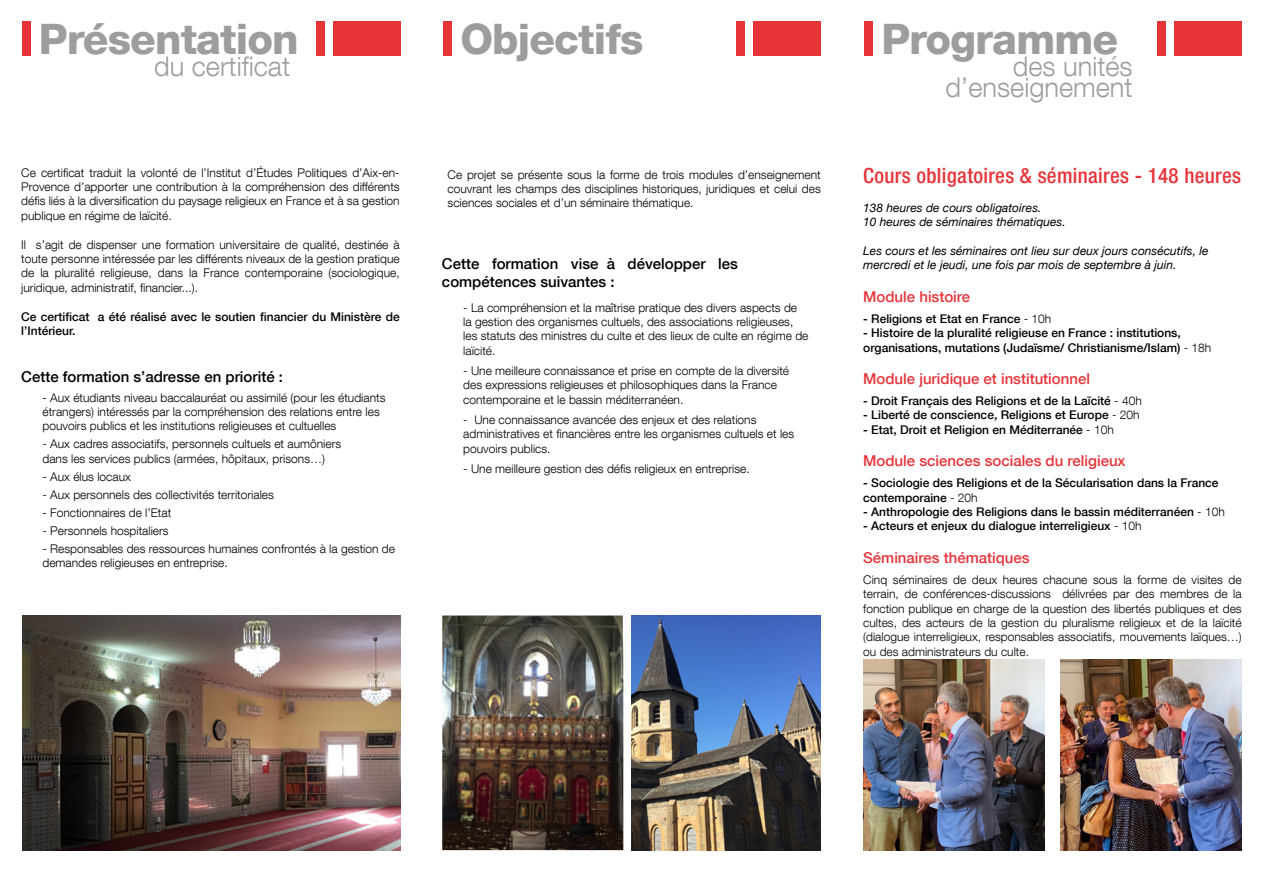
<style>
.page{position:relative;width:1263px;height:893px;background:#fff}
.page>*{position:absolute;margin:0;border:0;box-sizing:border-box;transform-origin:0 0}
.t1{font:800 42px "Helvetica Neue LT Com";letter-spacing:-.02em;color:#9d9d9c}
.t2{font:300 27.15px/21.6px "Helvetica Neue LT Com";color:#9d9d9c;text-align:right}
.t3{font:500 condensed 21px "Helvetica Neue LT Com";letter-spacing:.015em;color:#e73439}
.t4{font:500 15px "Helvetica Neue LT Com";color:#e73439}
.t5{font:500 15px/18px "Helvetica Neue LT Com";color:#000}
.t6{font:300 12px/14.4px "Helvetica Neue LT Com";color:#000}
.t7{font:500 12px/14.4px "Helvetica Neue LT Com";color:#000}
.t8{font:italic 12px/14.4px "Helvetica Neue LT Com";color:#000}
.s1{font-weight:300}
</style>
<div class="page">
<div style="left:22px;top:21px;width:8px;height:35px;background:#e73439"></div>
<div style="left:316px;top:21px;width:8px;height:35px;background:#e73439"></div>
<div style="left:334px;top:21px;width:67px;height:35px;background:#e73439"></div>
<div style="left:443px;top:21px;width:9px;height:35px;background:#e73439"></div>
<div style="left:736px;top:21px;width:8px;height:35px;background:#e73439"></div>
<div style="left:753px;top:21px;width:68px;height:35px;background:#e73439"></div>
<div style="left:864px;top:21px;width:9px;height:35px;background:#e73439"></div>
<div style="left:1157px;top:21px;width:8px;height:35px;background:#e73439"></div>
<div style="left:1174px;top:21px;width:68px;height:35px;background:#e73439"></div>
<img style="left:22px;top:615px;width:378px;height:235px">
<img style="left:442px;top:615px;width:181px;height:235px">
<img style="left:863px;top:660px;width:181px;height:191px">
<img style="left:1061px;top:660px;width:181px;height:191px">
<img style="left:631px;top:615px;width:190px;height:236px">
<h1 class="t1" style="left:39px;top:14px;width:261px">Présentation</h1>
<h2 class="t2" style="left:154px;top:55px;width:137px">du certificat</h2>
<p class="t6" style="left:21px;top:165px;width:380px;text-align:justify">Ce certificat traduit la volonté de l’Institut d’Études Politiques d’Aix-en-Provence d’apporter une contribution à la compréhension des différents défis liés à la diversification du paysage religieux en France et à sa gestion publique en régime de laïcité.</p>
<p class="t6" style="left:21px;top:237px;width:380px;text-align:justify">Il s’agit de dispenser une formation universitaire de qualité, destinée à toute personne intéressée par les différents niveaux de la gestion pratique de la pluralité religieuse, dans la France contemporaine (sociologique, juridique, administratif, financier...).</p>
<p class="t7" style="left:21px;top:309px;width:380px">Ce certificat a été réalisé avec le soutien financier du Ministère de l’Intérieur.</p>
<p class="t5" style="left:21px;top:367px;width:263px">Cette formation s’adresse en priorité :</p>
<p class="t6" style="left:43px;top:390px;width:344px">- Aux étudiants niveau baccalauréat ou assimilé (pour les étudiants étrangers) intéressés par la compréhension des relations entre les pouvoirs publics et les institutions religieuses et cultuelles</p>
<p class="t6" style="left:43px;top:437px;width:300px">- Aux cadres associatifs, personnels cultuels et aumôniers dans les services publics (armées, hôpitaux, prisons…)</p>
<p class="t6" style="left:43px;top:469px;width:90px">- Aux élus locaux</p>
<p class="t6" style="left:43px;top:487px;width:233px">- Aux personnels des collectivités territoriales</p>
<p class="t6" style="left:43px;top:505px;width:130px">- Fonctionnaires de l’Etat</p>
<p class="t6" style="left:43px;top:523px;width:128px">- Personnels hospitaliers</p>
<p class="t6" style="left:43px;top:541px;width:354px">- Responsables des ressources humaines confrontés à la gestion de demandes religieuses en entreprise.</p>
<h1 class="t1" style="left:460px;top:14px;width:185px">Objectifs</h1>
<p class="t6" style="left:448px;top:167px;width:375px;text-align:justify">Ce projet se présente sous la forme de trois modules d’enseignement couvrant les champs des disciplines historiques, juridiques et celui des sciences sociales et d’un séminaire thématique.</p>
<p class="t5" style="left:442px;top:254px;width:297px">Cette formation vise à développer les compétences suivantes :</p>
<p class="t6" style="left:463px;top:300px;width:347px">- La compréhension et la maîtrise pratique des divers aspects de la gestion des organismes cultuels, des associations religieuses, les statuts des ministres du culte et des lieux de culte en régime de laïcité.</p>
<p class="t6" style="left:463px;top:363px;width:327px">- Une meilleure connaissance et prise en compte de la diversité des expressions religieuses et philosophiques dans la France contemporaine et le bassin méditerranéen.</p>
<p class="t6" style="left:463px;top:412px;width:332px">- Une connaissance avancée des enjeux et des relations administratives et financières entre les organismes cultuels et les pouvoirs publics.</p>
<p class="t6" style="left:463px;top:461px;width:288px">- Une meilleure gestion des défis religieux en entreprise.</p>
<h1 class="t1" style="left:881px;top:14px;width:238px">Programme</h1>
<h2 class="t2" style="left:945px;top:55px;width:189px">des unités d’enseignement</h2>
<h3 class="t3" style="left:863px;top:163px;width:379px">Cours obligatoires &amp; séminaires - 148 heures</h3>
<p class="t8" style="left:863px;top:200px;width:204px">138 heures de cours obligatoires.<br>10 heures de séminaires thématiques.</p>
<p class="t8" style="left:863px;top:243px;width:347px">Les cours et les séminaires ont lieu sur deux jours consécutifs, le mercredi et le jeudi, une fois par mois de septembre à juin.</p>
<p class="t4" style="left:863px;top:287px;width:108px">Module histoire</p>
<p class="t7" style="left:863px;top:311px;width:190px">- Religions et Etat en France <span class="s1">- 10h</span></p>
<p class="t7" style="left:863px;top:326px;width:350px">- Histoire de la pluralité religieuse en France : institutions, organisations, mutations (Judaïsme/ Christianisme/Islam) <span class="s1">- 18h</span></p>
<p class="t4" style="left:863px;top:370px;width:228px">Module juridique et institutionnel</p>
<p class="t7" style="left:863px;top:393px;width:280px">- Droit Français des Religions et de la Laïcité <span class="s1">- 40h</span></p>
<p class="t7" style="left:863px;top:408px;width:278px">- Liberté de conscience, Religions et Europe <span class="s1">- 20h</span></p>
<p class="t7" style="left:863px;top:422px;width:252px">- Etat, Droit et Religion en Méditerranée <span class="s1">- 10h</span></p>
<p class="t4" style="left:863px;top:452px;width:264px">Module sciences sociales du religieux</p>
<p class="t7" style="left:863px;top:476px;width:357px">- Sociologie des Religions et de la Sécularisation dans la France contemporaine <span class="s1">- 20h</span></p>
<p class="t7" style="left:863px;top:504px;width:363px">- Anthropologie des Religions dans le bassin méditerranéen <span class="s1">- 10h</span></p>
<p class="t7" style="left:863px;top:519px;width:280px">- Acteurs et enjeux du dialogue interreligieux <span class="s1">- 10h</span></p>
<p class="t4" style="left:863px;top:548px;width:168px">Séminaires thématiques</p>
<p class="t6" style="left:863px;top:572px;width:380px;text-align:justify">Cinq séminaires de deux heures chacune sous la forme de visites de terrain, de conférences-discussions délivrées par des membres de la fonction publique en charge de la question des libertés publiques et des cultes, des acteurs de la gestion du pluralisme religieux et de la laïcité (dialogue interreligieux, responsables associatifs, mouvements laïques…) ou des administrateurs du culte.</p>
</div>
